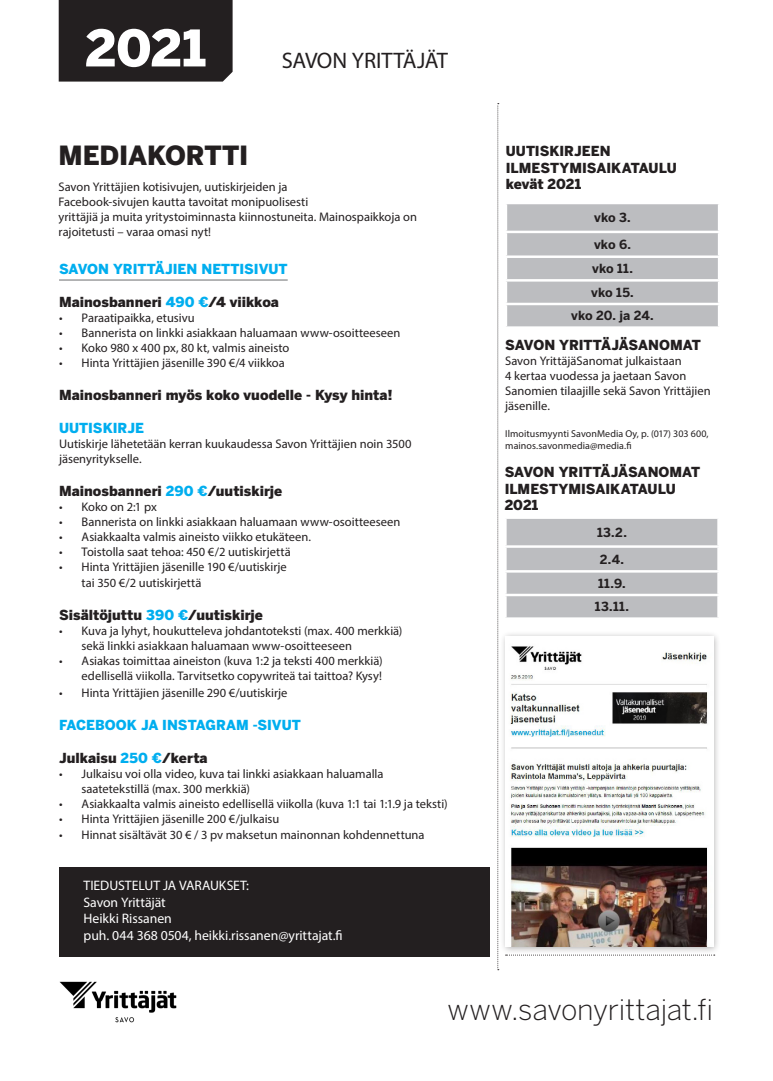
<style>
.page{position:relative;width:773px;height:1081px;background:#fff}
.page>*{position:absolute;margin:0;border:0;box-sizing:border-box;transform-origin:0 0}
.O{font:900 50px "Benton Sans";color:#fff}
.O-2{font:300 28.75px "Benton Sans";letter-spacing:-.01em;color:#231f20}
.O-3{font:900 26.25px "Benton Sans";letter-spacing:-.005em;color:#231f20}
.po{font:22.5px "Myriad Pro";letter-spacing:-.015em;color:#231f20}
.leipis{font:900 13.75px "Benton Sans";color:#231f20}
.po-2{font:900 13.75px "Benton Sans";color:#231f20}
.leipis-2{font:13.75px/16.5px "Myriad Pro";letter-spacing:-.005em;color:#fff}
.po-3{font:900 13.75px "Benton Sans";color:#00aeef}
.leipis-3{font:12.5px/15px "Myriad Pro";color:#231f20}
.po-4{font:12.5px/15px "Myriad Pro";color:#231f20}
.taulukon_otsikko{font:700 12.5px "Benton Sans";letter-spacing:.01em;color:#231f20}
.po-5{font:10px/12px "Myriad Pro";letter-spacing:.005em;color:#231f20}
.s1{color:#00aeef}
</style>
<div class="page">
<div style="left:60px;top:867px;width:430px;height:89px;background:#231f20"></div>
<div style="left:59px;top:0;width:173px;height:82px;background:#231f20"></div>
<hr style="left:59px;top:280px;width:229px;height:1px;background:#6c6d70">
<svg style="left:505px;top:955px;width:209px;height:1px"></svg>
<svg style="left:497px;top:103px;width:1px;height:867px"></svg>
<img style="left:59px;top:981px;width:118px;height:42px">
<div style="left:507px;top:204px;width:210px;height:122px;background:#bcbdc0"></div>
<hr style="left:504px;top:231px;width:216px;height:2px;background:#fff">
<hr style="left:504px;top:255px;width:216px;height:3px;background:#fff">
<hr style="left:504px;top:279px;width:216px;height:3px;background:#fff">
<hr style="left:504px;top:303px;width:216px;height:2px;background:#fff">
<div style="left:499px;top:631px;width:222px;height:323px;background:#231f20;opacity:.35"></div>
<img style="left:505px;top:637px;width:208px;height:309px">
<div style="left:506px;top:519px;width:211px;height:98px;background:#bcbdc0"></div>
<hr style="left:504px;top:545px;width:215px;height:3px;background:#fff">
<hr style="left:504px;top:570px;width:215px;height:2px;background:#fff">
<hr style="left:504px;top:594px;width:215px;height:2px;background:#fff">
<p class="O" style="left:85px;top:18px;width:122px">2021</p>
<p class="O-3" style="left:59px;top:139px;width:191px">MEDIAKORTTI</p>
<p class="po" style="left:282px;top:47px;width:167px">SAVON YRITTÄJÄT</p>
<p class="leipis-3" style="left:59px;top:179px;width:360px">Savon Yrittäjien kotisivujen, uutiskirjeiden ja<br>Facebook-sivujen kautta tavoitat monipuolisesti<br>yrittäjiä ja muita yritystoiminnasta kiinnostuneita. Mainospaikkoja on rajoitetusti – varaa omasi nyt!</p>
<p class="po-3" style="left:59px;top:260px;width:230px">SAVON YRITTÄJIEN NETTISIVUT</p>
<p class="leipis" style="left:59px;top:293px;width:221px">Mainosbanneri <span class="s1">490 €</span>/4 viikkoa</p>
<p class="leipis-3" style="left:59px;top:310px;width:137px">• Paraatipaikka, etusivu</p>
<p class="leipis-3" style="left:59px;top:325px;width:343px">• Bannerista on linkki asiakkaan haluamaan www-osoitteeseen</p>
<p class="leipis-3" style="left:59px;top:340px;width:232px">• Koko 980 x 400 px, 80 kt, valmis aineisto</p>
<p class="leipis-3" style="left:59px;top:355px;width:227px">• Hinta Yrittäjien jäsenille 390 €/4 viikkoa</p>
<p class="leipis" style="left:59px;top:386px;width:335px">Mainosbanneri myös koko vuodelle - Kysy hinta!</p>
<p class="po-3" style="left:59px;top:419px;width:86px">UUTISKIRJE</p>
<p class="leipis-3" style="left:59px;top:436px;width:354px">Uutiskirje lähetetään kerran kuukaudessa Savon Yrittäjien noin 3500 jäsenyritykselle.</p>
<p class="leipis" style="left:59px;top:482px;width:225px">Mainosbanneri <span class="s1">290 €</span>/uutiskirje</p>
<p class="leipis-3" style="left:59px;top:499px;width:99px">• Koko on 2:1 px</p>
<p class="leipis-3" style="left:59px;top:514px;width:343px">• Bannerista on linkki asiakkaan haluamaan www-osoitteeseen</p>
<p class="leipis-3" style="left:59px;top:529px;width:253px">• Asiakkaalta valmis aineisto viikko etukäteen.</p>
<p class="leipis-3" style="left:59px;top:544px;width:233px">• Toistolla saat tehoa: 450 €/2 uutiskirjettä</p>
<p class="leipis-3" style="left:82px;top:558px;width:207px;line-height:16.5px;text-indent:-22px">• Hinta Yrittäjien jäsenille 190 €/uutiskirje tai 350 €/2 uutiskirjettä</p>
<p class="leipis" style="left:59px;top:607px;width:205px">Sisältöjuttu <span class="s1">390 €</span>/uutiskirje</p>
<p class="leipis-3" style="left:82px;top:623px;width:322px;text-indent:-22px">• Kuva ja lyhyt, houkutteleva johdantoteksti (max. 400 merkkiä) sekä linkki asiakkaan haluamaan www-osoitteeseen</p>
<p class="leipis-3" style="left:59px;top:653px;width:325px;text-align:right">• Asiakas toimittaa aineiston (kuva 1:2 ja teksti 400 merkkiä) edellisellä viikolla. Tarvitsetko copywriteä tai taittoa? Kysy!</p>
<p class="leipis-3" style="left:59px;top:685px;width:230px">• Hinta Yrittäjien jäsenille 290 €/uutiskirje</p>
<p class="po-3" style="left:59px;top:716px;width:243px">FACEBOOK JA INSTAGRAM -SIVUT</p>
<p class="leipis" style="left:59px;top:749px;width:150px">Julkaisu <span class="s1">250 €</span>/kerta</p>
<p class="leipis-3" style="left:82px;top:766px;width:303px;text-indent:-22px">• Julkaisu voi olla video, kuva tai linkki asiakkaan haluamalla saatetekstillä (max. 300 merkkiä)</p>
<p class="leipis-3" style="left:59px;top:796px;width:390px">• Asiakkaalta valmis aineisto edellisellä viikolla (kuva 1:1 tai 1:1.9 ja teksti)</p>
<p class="leipis-3" style="left:59px;top:811px;width:222px">• Hinta Yrittäjien jäsenille 200 €/julkaisu</p>
<p class="leipis-3" style="left:59px;top:827px;width:367px">• Hinnat sisältävät 30 € / 3 pv maksetun mainonnan kohdennettuna</p>
<p class="leipis-2" style="left:83px;top:877px;width:167px">TIEDUSTELUT JA VARAUKSET:</p>
<p class="leipis-2" style="left:83px;top:893px;width:261px">Savon Yrittäjät<br>Heikki Rissanen<br>puh. 044 368 0504, heikki.rissanen@yrittajat.fi</p>
<p class="po-2" style="left:505px;top:143px;width:106px">UUTISKIRJEEN</p>
<p class="po-2" style="left:505px;top:159px;width:173px">ILMESTYMISAIKATAULU</p>
<p class="po-2" style="left:505px;top:176px;width:77px">kevät 2021</p>
<p class="taulukon_otsikko" style="left:594px;top:210px;width:38px">vko 3.</p>
<p class="taulukon_otsikko" style="left:594px;top:237px;width:38px">vko 6.</p>
<p class="taulukon_otsikko" style="left:592px;top:261px;width:42px">vko 11.</p>
<p class="taulukon_otsikko" style="left:591px;top:285px;width:44px">vko 15.</p>
<p class="taulukon_otsikko" style="left:571px;top:308px;width:84px">vko 20. ja 24.</p>
<p class="po-2" style="left:505px;top:337px;width:197px">SAVON YRITTÄJÄSANOMAT</p>
<p class="po-4" style="left:505px;top:353px;width:207px">Savon YrittäjäSanomat julkaistaan<br>4 kertaa vuodessa ja jaetaan Savon<br>Sanomien tilaajille sekä Savon Yrittäjien jäsenille.</p>
<p class="po-5" style="left:505px;top:428px;width:205px">Ilmoitusmyynti SavonMedia Oy, p. (017) 303 600, mainos.savonmedia@media.fi</p>
<p class="po-2" style="left:504px;top:464px;width:197px">SAVON YRITTÄJÄSANOMAT</p>
<p class="po-2" style="left:504px;top:480px;width:173px">ILMESTYMISAIKATAULU</p>
<p class="po-2" style="left:504px;top:497px;width:35px">2021</p>
<p class="taulukon_otsikko" style="left:597px;top:525px;width:31px">13.2.</p>
<p class="taulukon_otsikko" style="left:599px;top:551px;width:26px">2.4.</p>
<p class="taulukon_otsikko" style="left:598px;top:576px;width:29px">11.9.</p>
<p class="taulukon_otsikko" style="left:595px;top:599px;width:35px">13.11.</p>
<p class="O-2" style="left:447px;top:992px;width:267px">www.savonyrittajat.fi</p>
</div>
